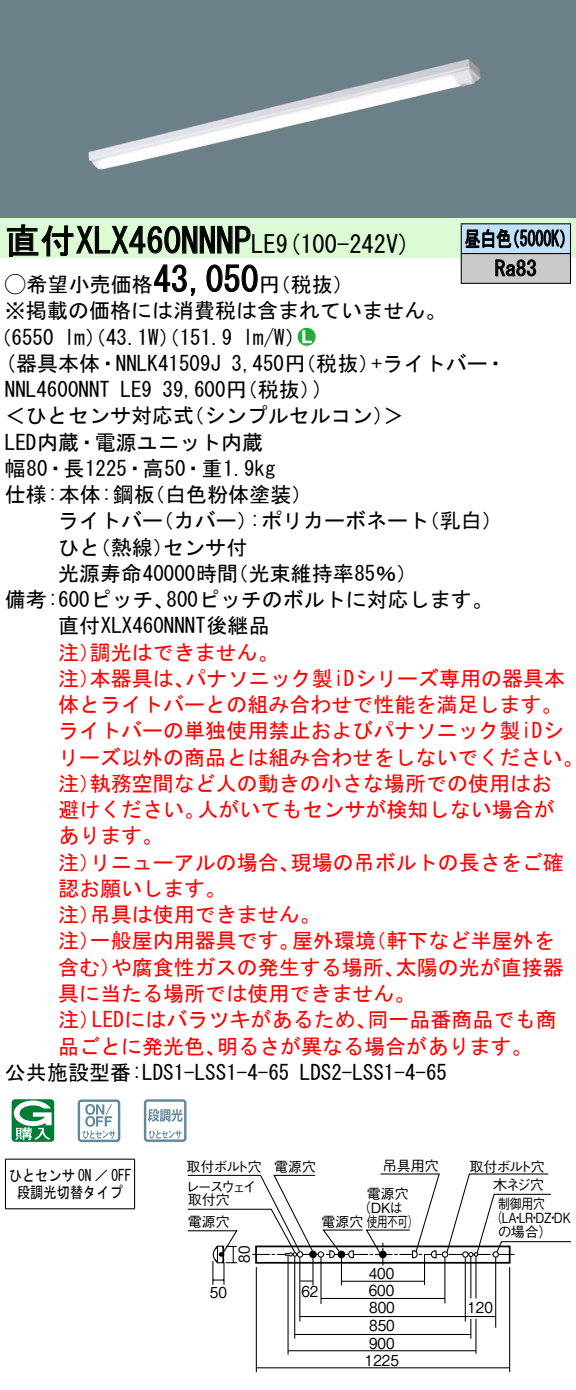
<style>
.page{position:relative;width:576px;height:1390px;background:#fff}
.page>*{position:absolute;margin:0;border:0;box-sizing:border-box;transform-origin:0 0}
.t1{font:35px "MS Gothic";color:#000}
.t2{font:24.5px "MS Gothic";color:#000}
.t3{font:21px/26.2px "MS Gothic";color:#f00}
.t4{font:21px/26.2px "MS Gothic";color:#000}
.t5{font:21px/29.8px "MS Gothic";color:#000;scale:.75 1}
.t6{font:21px "Ford Classification 1";color:#23ac38}
.t7{font:15.75px/16.4px "MS Gothic";color:#000;text-align:center;scale:.84 1}
.t8{font:15.05px/17.2px "Gothic BBB Pro Medium 90 pv RKSJ H";color:#000;scale:.9 1}
.t9{font:14px "Gothic BBB Pro Medium 90 pv RKSJ H";letter-spacing:-.02em;color:#000}
.t10{font:14px/14px "Gothic BBB Pro Medium 90 pv RKSJ H";letter-spacing:-.02em;color:#000;scale:.85 1}
.t11{font:14px/28px "Gothic BBB Pro Medium 90 pv RKSJ H";color:#000}
.s1{font-size:24.5px}
.s2{font-family:"Ford Classification 1"}
.s3{color:#fff}
</style>
<div class="page">
<div style="left:0;top:0;width:575px;height:218px;background:#6c8087"></div>
<img style="left:89px;top:58px;width:391px;height:112px">
<div style="left:0;top:218px;width:575px;height:40px;background:#dcfad4"></div>
<svg style="left:6px;top:224px;width:245px;height:33px"></svg>
<svg style="left:154px;top:264px;width:42px;height:32px"></svg>
<svg style="left:206px;top:264px;width:52px;height:29px"></svg>
<svg style="left:12px;top:1099px;width:42px;height:43px"></svg>
<svg style="left:78px;top:1099px;width:42px;height:43px"></svg>
<svg style="left:144px;top:1099px;width:42px;height:43px"></svg>
<hr style="left:5px;top:1158px;width:130px;height:1px;background:#000">
<hr style="left:5px;top:1159px;width:1px;height:49px;background:#000">
<hr style="left:134px;top:1159px;width:1px;height:49px;background:#000">
<hr style="left:5px;top:1208px;width:130px;height:1px;background:#000">
<div style="left:461px;top:224px;width:109px;height:30px;background:#c1e1fa"></div>
<div style="left:461px;top:254px;width:109px;height:29px;background:#cacaca"></div>
<hr style="left:460px;top:223px;width:110px;height:1px;background:#000">
<hr style="left:569px;top:224px;width:2px;height:29px;background:#000">
<hr style="left:460px;top:253px;width:110px;height:1px;background:#000">
<hr style="left:569px;top:254px;width:2px;height:29px;background:#000">
<hr style="left:460px;top:283px;width:110px;height:1px;background:#000">
<svg style="left:460px;top:224px;width:104px;height:59px"></svg>
<hr style="left:341px;top:1255px;width:1px;height:30px;background:#000">
<hr style="left:320px;top:1255px;width:1px;height:49px;background:#000">
<hr style="left:312px;top:1255px;width:1px;height:30px;background:#000">
<hr style="left:424px;top:1254px;width:1px;height:31px;background:#000">
<hr style="left:299px;top:1257px;width:1px;height:64px;background:#000">
<hr style="left:294px;top:1256px;width:1px;height:82px;background:#000">
<svg style="left:470px;top:1318px;width:1px;height:20px"></svg>
<hr style="left:464px;top:1257px;width:1px;height:64px;background:#000">
<hr style="left:287px;top:1255px;width:1px;height:99px;background:#000">
<hr style="left:475px;top:1318px;width:1px;height:35px;background:#000">
<hr style="left:470px;top:1257px;width:1px;height:41px;background:#000">
<hr style="left:475px;top:1256px;width:1px;height:42px;background:#000">
<hr style="left:255px;top:1267px;width:2px;height:105px;background:#000">
<hr style="left:509px;top:1267px;width:1px;height:105px;background:#000">
<hr style="left:321px;top:1298px;width:123px;height:1px;background:#000">
<hr style="left:300px;top:1316px;width:165px;height:1px;background:#000">
<hr style="left:294px;top:1334px;width:176px;height:1px;background:#000">
<hr style="left:288px;top:1350px;width:187px;height:1px;background:#000">
<hr style="left:256px;top:1367px;width:253px;height:1px;background:#000">
<hr style="left:444px;top:1256px;width:1px;height:47px;background:#000">
<svg style="left:187px;top:1173px;width:383px;height:111px"></svg>
<hr style="left:495px;top:1257px;width:1px;height:70px;background:#000">
<hr style="left:465px;top:1316px;width:30px;height:1px;background:#000">
<h1 class="t1" style="left:5px;top:223px;width:272px">直付XLX460NNNP<span class="s1">LE</span></h1>
<p class="t4" style="left:259px;top:271px;width:96px">（円税抜(</p>
<p class="t2" style="left:276px;top:232px;width:136px">(9 100-242 (V</p>
<h1 class="t1" style="left:153px;top:262px;width:106px">43,050</h1>
<p class="t4" style="left:5px;top:271px;width:442px"><span class="s2">A</span>希望小売価格<br>※掲載の価格には消費税は含まれていません。</p>
<p class="t6" style="left:298px;top:326px;width:19px">2<span class="s3">7</span></p>
<p class="t4" style="left:243px;top:324px;width:64px">l m (W/</p>
<p class="t4" style="left:-9px;top:324px;width:65px">（6550</p>
<p class="t4" style="left:64px;top:324px;width:169px">lm）（43.1 ）（W 151.9</p>
<p class="t5" style="left:494px;top:224px;width:57px;text-indent:-30px">昼白色<br>Ra83</p>
<p class="t5" style="left:504px;top:224px;width:96px">（5000 (K</p>
<p class="t4" style="left:5px;top:350px;width:217px">(器具本体・NNLK41509J</p>
<p class="t4" style="left:371px;top:350px;width:136px">+ライトバー・</p>
<p class="t4" style="left:231px;top:350px;width:149px">3,450 （円税抜）</p>
<p class="t4" style="left:5px;top:376px;width:106px">NNL4600NNT</p>
<p class="t4" style="left:120px;top:376px;width:33px">LE9</p>
<p class="t4" style="left:162px;top:376px;width:160px">39,600 （円税抜(</p>
<p class="t4" style="left:313px;top:376px;width:12px">(</p>
<p class="t4" style="left:183px;top:403px;width:222px">（シンプルセルコン &lt;(</p>
<p class="t4" style="left:5px;top:403px;width:190px">＜ひとセンサ対応式</p>
<p class="t4" style="left:5px;top:429px;width:259px">LED内蔵・電源ユニット内蔵</p>
<p class="t4" style="left:5px;top:455px;width:272px">幅80・長1225・高50・重1.9kg</p>
<p class="t4" style="left:144px;top:481px;width:170px">（白色粉体塗装(</p>
<p class="t4" style="left:5px;top:481px;width:151px">仕様:本体:鋼板</p>
<p class="t4" style="left:58px;top:508px;width:106px">ライトバー</p>
<p class="t4" style="left:153px;top:508px;width:106px">（カバー）</p>
<p class="t4" style="left:90px;top:534px;width:85px">（熱線）</p>
<p class="t4" style="left:163px;top:534px;width:85px">センサ付</p>
<p class="t4" style="left:58px;top:534px;width:43px">ひと</p>
<p class="t4" style="left:250px;top:508px;width:181px">:ポリカーボネート</p>
<p class="t4" style="left:418px;top:508px;width:85px">（乳白(</p>
<p class="t4" style="left:166px;top:560px;width:328px;text-indent:-108px">光源寿命40000時間<br>800ピッチのボルトに対応します。</p>
<p class="t4" style="left:227px;top:560px;width:191px">（光束維持率85％(</p>
<p class="t4" style="left:58px;top:586px;width:213px;text-indent:-53px">備考:600ピッチ、<br>直付XLX460NNNT後継品</p>
<p class="t3" style="left:90px;top:639px;width:190px">調光はできません。</p>
<p class="t3" style="left:58px;top:639px;width:43px">注）</p>
<p class="t3" style="left:185px;top:665px;width:381px">パナソニック製iDシリーズ専用の器具本</p>
<p class="t3" style="left:58px;top:665px;width:43px">注）</p>
<p class="t3" style="left:58px;top:691px;width:505px">体とライトバーとの組み合わせで性能を満足します。</p>
<p class="t3" style="left:58px;top:718px;width:507px">ライトバーの単独使用禁止およびパナソニック製iDシ</p>
<p class="t3" style="left:58px;top:744px;width:526px">リーズ以外の商品とは組み合わせをしないでください。</p>
<p class="t3" style="left:90px;top:770px;width:463px">執務空間など人の動きの小さな場所での使用はお</p>
<p class="t3" style="left:90px;top:665px;width:106px">本器具は、</p>
<p class="t3" style="left:58px;top:770px;width:43px">注）</p>
<p class="t3" style="left:197px;top:796px;width:358px">人がいてもセンサが検知しない場合が</p>
<p class="t3" style="left:58px;top:796px;width:148px">避けください。あります。</p>
<p class="t3" style="left:290px;top:849px;width:275px">現場の吊ボルトの長さをご確</p>
<p class="t3" style="left:58px;top:849px;width:43px">注）</p>
<p class="t3" style="left:58px;top:875px;width:169px">認お願いします。</p>
<p class="t3" style="left:90px;top:901px;width:232px">吊具は使用できません。</p>
<p class="t3" style="left:90px;top:849px;width:211px">リニューアルの場合、</p>
<p class="t3" style="left:58px;top:901px;width:43px">注）</p>
<p class="t3" style="left:90px;top:928px;width:211px">一般屋内用器具です。</p>
<p class="t3" style="left:292px;top:928px;width:85px">屋外環境</p>
<p class="t3" style="left:365px;top:928px;width:190px">（軒下など半屋外を</p>
<p class="t3" style="left:58px;top:928px;width:43px">注）</p>
<p class="t3" style="left:111px;top:954px;width:295px">や腐食性ガスの発生する場所、</p>
<p class="t3" style="left:395px;top:954px;width:170px">太陽の光が直接器</p>
<p class="t3" style="left:58px;top:954px;width:64px">含む）</p>
<p class="t3" style="left:58px;top:980px;width:358px">具に当たる場所では使用できません。</p>
<p class="t3" style="left:367px;top:1006px;width:190px">同一品番商品でも商</p>
<p class="t3" style="left:92px;top:1006px;width:286px">LEDにはバラツキがあるため、</p>
<p class="t3" style="left:58px;top:1006px;width:43px">注）</p>
<p class="t3" style="left:58px;top:1033px;width:169px">品ごとに発光色、</p>
<p class="t3" style="left:217px;top:1033px;width:317px">明るさが異なる場合があります。</p>
<p class="t4" style="left:5px;top:1059px;width:286px">公共施設型番:LDS1-LSS1-4-65</p>
<p class="t4" style="left:300px;top:1059px;width:148px">LDS2-LSS1-4-65</p>
<p class="t7" style="left:9px;top:1167px;width:147px">ひとセンサ ON ／ OFF段調光切替タイプ</p>
<p class="t9" style="left:186px;top:1156px;width:77px">取付ボルト穴</p>
<p class="t9" style="left:274px;top:1156px;width:43px">電源穴</p>
<p class="t9" style="left:382px;top:1154px;width:57px">吊具用穴</p>
<p class="t9" style="left:469px;top:1155px;width:77px">取付ボルト穴</p>
<p class="t9" style="left:186px;top:1175px;width:72px">レースウェイ</p>
<p class="t9" style="left:188px;top:1189px;width:43px">取付穴</p>
<p class="t9" style="left:188px;top:1211px;width:44px">電源穴</p>
<p class="t11" style="left:321px;top:1178px;width:98px;text-indent:45px">電源穴電源穴使用不可(</p>
<p class="t9" style="left:357px;top:1196px;width:47px">（DKは</p>
<p class="t9" style="left:493px;top:1173px;width:53px">木ネジ穴</p>
<p class="t10" style="left:490px;top:1195px;width:96px;text-indent:8px">制御用穴（LA LR DZ DK</p>
<p class="t10" style="left:497px;top:1209px;width:66px;text-align:center">・・<br>の場合(</p>
<p class="t10" style="left:546px;top:1209px;width:16px">・</p>
<p class="t8" style="left:233px;top:1262px;width:20px;rotate:-90deg">80</p>
<p class="t8" style="left:368px;top:1263px;width:30px">400</p>
<p class="t8" style="left:210px;top:1282px;width:20px">50</p>
<p class="t8" style="left:301px;top:1281px;width:20px">62</p>
<p class="t8" style="left:368px;top:1280px;width:30px">600</p>
<p class="t8" style="left:369px;top:1315px;width:30px">850</p>
<p class="t8" style="left:369px;top:1297px;width:30px">800</p>
<p class="t8" style="left:364px;top:1332px;width:39px">900<br>1225</p>
<p class="t8" style="left:467px;top:1297px;width:30px">120</p>
</div>
